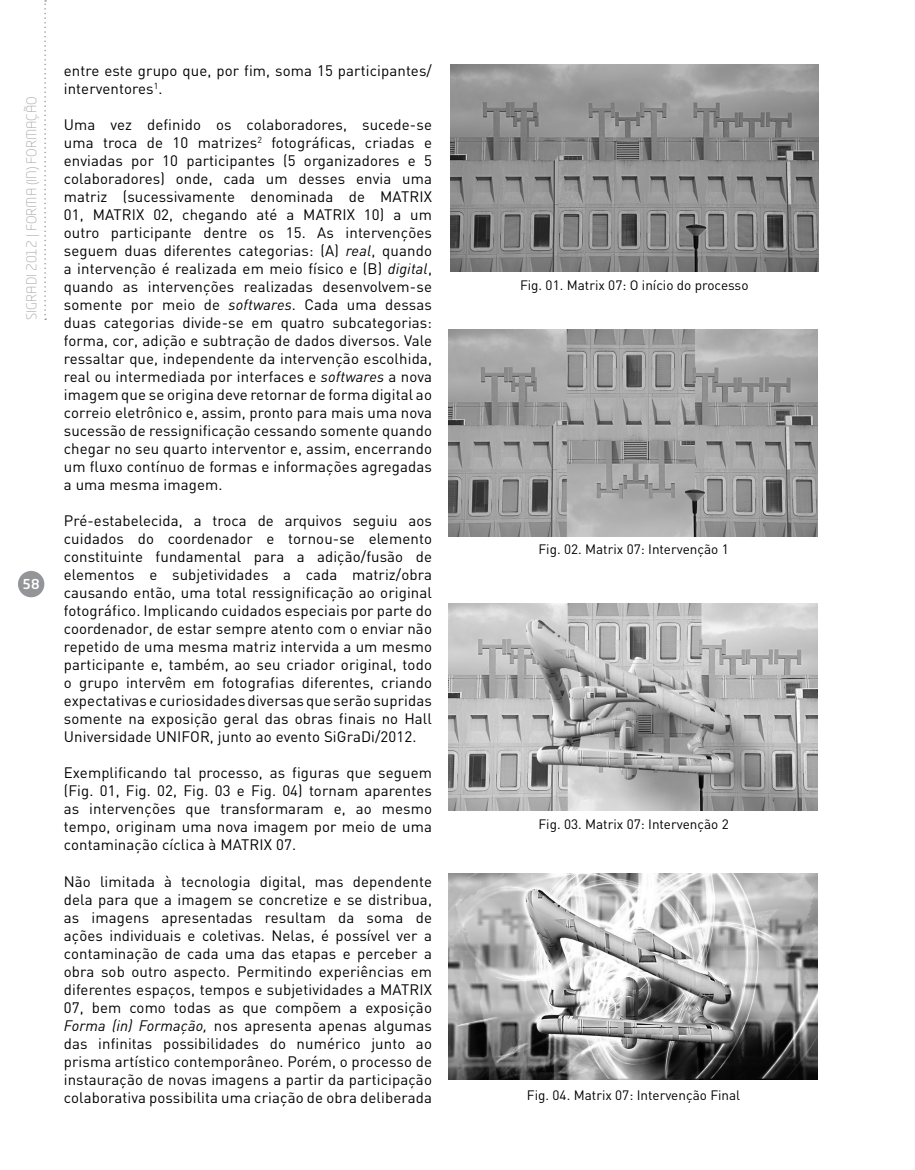
<style>
.page{position:relative;width:915px;height:1170px;background:#fff}
.page>*{position:absolute;margin:0;border:0;box-sizing:border-box;transform-origin:0 0}
.t1{font:15px/18px "DIN";letter-spacing:.01em;color:#000;text-align:justify}
.t2{font:13.5px "DIN";color:#000}
.t3{font:300 13.5px "Neo Tech Std";color:#a7a9ac}
.t4{font:500 13.5px "Neo Tech Std";color:#fff}
.s1{font-style:italic}
</style>
<div class="page">
<div style="left:18px;top:571px;width:26px;height:26px;background:#939598;border-radius:50%"></div>
<svg style="left:44px;top:0;width:2px;height:320px"></svg>
<img style="left:450px;top:65px;width:368px;height:206px">
<img style="left:449px;top:329px;width:367px;height:207px">
<img style="left:449px;top:603px;width:367px;height:207px">
<img style="left:449px;top:873px;width:367px;height:206px">
<p class="t3" style="left:23px;top:320px;width:225px;rotate:-90deg">SIGRADI 2012 | FORMA (IN) FORMAÇÃO</p>
<p class="t4" style="left:23px;top:575px;width:19px">58</p>
<p class="t1" style="left:64px;top:61px;width:369px">entre este grupo que, por fim, soma 15 participantes/ interventores<sup>1</sup>.</p>
<p class="t1" style="left:64px;top:115px;width:369px">Uma vez definido os colaboradores, sucede-se uma troca de 10 matrizes<sup>2</sup> fotográficas, criadas e enviadas por 10 participantes (5 organizadores e 5 colaboradores) onde, cada um desses envia uma matriz (sucessivamente denominada de MATRIX 01, MATRIX 02, chegando até a MATRIX 10) a um outro participante dentre os 15. As intervenções seguem duas diferentes categorias: (A) <span class="s1">real</span>, quando a intervenção é realizada em meio físico e (B) <span class="s1">digital</span>, quando as intervenções realizadas desenvolvem-se somente por meio de <span class="s1">softwares</span>. Cada uma dessas duas categorias divide-se em quatro subcategorias: forma, cor, adição e subtração de dados diversos. Vale ressaltar que, independente da intervenção escolhida, real ou intermediada por interfaces e <span class="s1">softwares</span> a nova imagem que se origina deve retornar de forma digital ao correio eletrônico e, assim, pronto para mais uma nova sucessão de ressignificação cessando somente quando chegar no seu quarto interventor e, assim, encerrando um fluxo contínuo de formas e informações agregadas a uma mesma imagem.</p>
<p class="t1" style="left:64px;top:511px;width:369px">Pré-estabelecida, a troca de arquivos seguiu aos cuidados do coordenador e tornou-se elemento constituinte fundamental para a adição/fusão de elementos e subjetividades a cada matriz/obra causando então, uma total ressignificação ao original fotográfico. Implicando cuidados especiais por parte do coordenador, de estar sempre atento com o enviar não repetido de uma mesma matriz intervida a um mesmo participante e, também, ao seu criador original, todo o grupo intervêm em fotografias diferentes, criando expectativas e curiosidades diversas que serão supridas somente na exposição geral das obras finais no Hall Universidade UNIFOR, junto ao evento SiGraDi/2012.</p>
<p class="t1" style="left:64px;top:763px;width:369px">Exemplificando tal processo, as figuras que seguem (Fig. 01, Fig. 02, Fig. 03 e Fig. 04) tornam aparentes as intervenções que transformaram e, ao mesmo tempo, originam uma nova imagem por meio de uma contaminação cíclica à MATRIX 07.</p>
<p class="t1" style="left:64px;top:871px;width:369px">Não limitada à tecnologia digital, mas dependente dela para que a imagem se concretize e se distribua, as imagens apresentadas resultam da soma de ações individuais e coletivas. Nelas, é possível ver a contaminação de cada uma das etapas e perceber a obra sob outro aspecto. Permitindo experiências em diferentes espaços, tempos e subjetividades a MATRIX 07, bem como todas as que compõem a exposição <span class="s1">Forma (in) Formação,</span> nos apresenta apenas algumas das infinitas possibilidades do numérico junto ao prisma artístico contemporâneo. Porém, o processo de instauração de novas imagens a partir da participação colaborativa possibilita uma criação de obra deliberada</p>
<p class="t2" style="left:520px;top:277px;width:230px">Fig. 01. Matrix 07: O início do processo</p>
<p class="t2" style="left:538px;top:541px;width:192px">Fig. 02. Matrix 07: Intervenção 1</p>
<p class="t2" style="left:538px;top:815px;width:192px">Fig. 03. Matrix 07: Intervenção 2</p>
<p class="t2" style="left:527px;top:1086px;width:215px">Fig. 04. Matrix 07: Intervenção Final</p>
</div>
